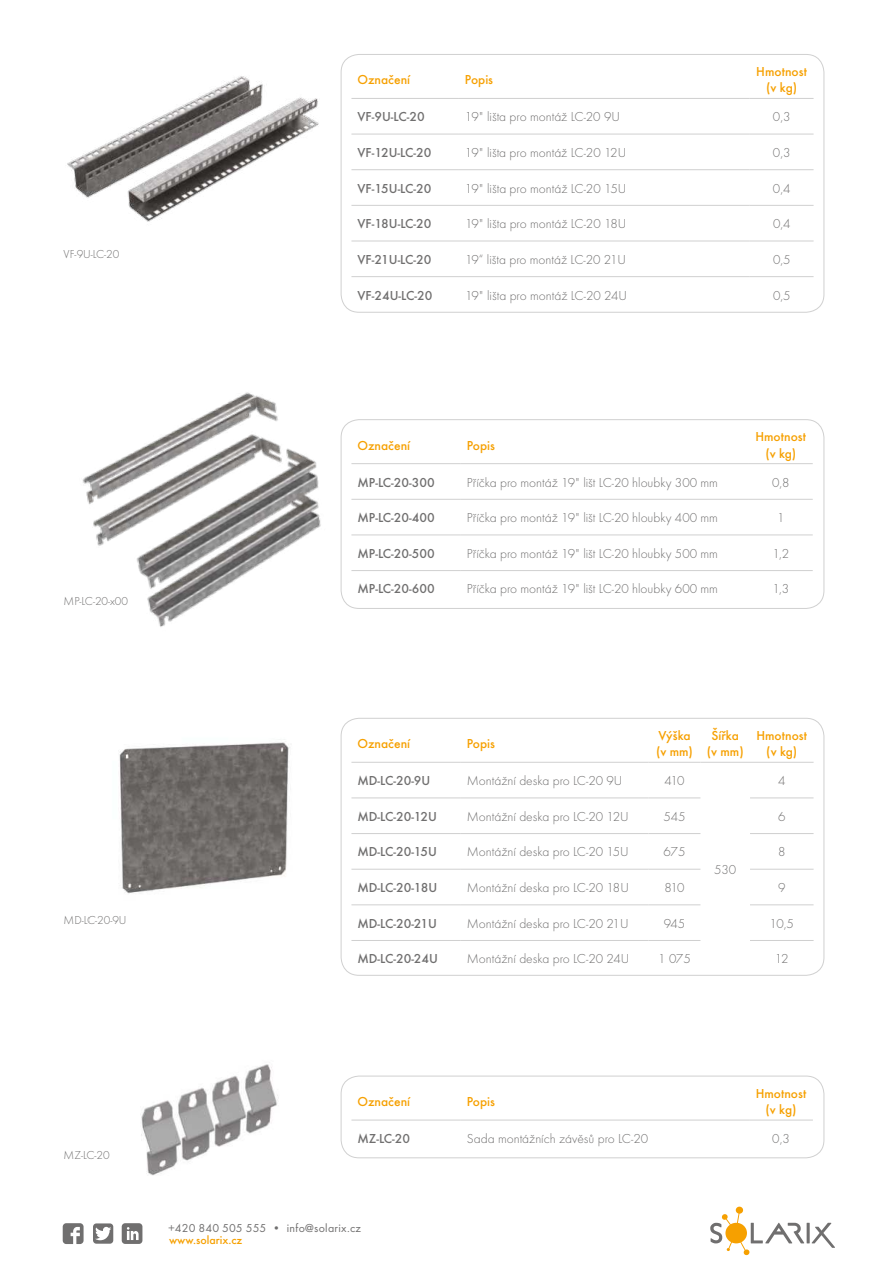
<style>
.page{position:relative;width:893px;height:1263px;background:#fff}
.page>*{position:absolute;margin:0;border:0;box-sizing:border-box;transform-origin:0 0}
.t1{font:13.5px "Futura TEE Ligh";color:#706f6f}
.t2{font:500 13.5px "Futura TEE";color:#706f6f}
.t3{font:500 13.5px/16.2px "Futura TEE";color:#f6a000;text-align:center}
.t4{font:12px "Futura TEE Ligh";color:#706f6f}
.t5{font:12px "Futura TEE";letter-spacing:.025em;color:#706f6f}
.t6{font:500 12px "Futura TEE";color:#f6a000}
</style>
<div class="page">
<hr style="left:807px;top:1223px;width:3px;height:20px;background:#706f6f">
<svg style="left:812px;top:1223px;width:23px;height:25px"></svg>
<svg style="left:710px;top:1206px;width:94px;height:49px"></svg>
<svg style="left:122px;top:1223px;width:20px;height:21px"></svg>
<svg style="left:93px;top:1223px;width:20px;height:21px"></svg>
<svg style="left:63px;top:1223px;width:21px;height:21px"></svg>
<div style="left:341px;top:718px;width:483px;height:258px;border:1px solid #d0d0d0;border-radius:18px"></div>
<hr style="left:351px;top:762px;width:110px;height:1px;background:#d0d0d0">
<hr style="left:649px;top:762px;width:51px;height:1px;background:#d0d0d0">
<hr style="left:700px;top:762px;width:50px;height:1px;background:#d0d0d0">
<hr style="left:750px;top:762px;width:64px;height:1px;background:#d0d0d0">
<hr style="left:351px;top:798px;width:110px;height:1px;background:#d0d0d0">
<hr style="left:649px;top:798px;width:51px;height:1px;background:#d0d0d0">
<hr style="left:750px;top:798px;width:64px;height:1px;background:#d0d0d0">
<hr style="left:351px;top:833px;width:110px;height:1px;background:#d0d0d0">
<hr style="left:461px;top:833px;width:188px;height:1px;background:#d0d0d0">
<hr style="left:649px;top:833px;width:51px;height:1px;background:#d0d0d0">
<hr style="left:750px;top:833px;width:64px;height:1px;background:#d0d0d0">
<hr style="left:351px;top:869px;width:110px;height:1px;background:#d0d0d0">
<hr style="left:461px;top:869px;width:188px;height:1px;background:#d0d0d0">
<hr style="left:649px;top:869px;width:51px;height:1px;background:#d0d0d0">
<hr style="left:750px;top:869px;width:64px;height:1px;background:#d0d0d0">
<hr style="left:351px;top:904px;width:110px;height:1px;background:#d0d0d0">
<hr style="left:461px;top:904px;width:188px;height:1px;background:#d0d0d0">
<hr style="left:649px;top:904px;width:51px;height:1px;background:#d0d0d0">
<hr style="left:750px;top:904px;width:64px;height:1px;background:#d0d0d0">
<hr style="left:351px;top:940px;width:110px;height:1px;background:#d0d0d0">
<hr style="left:461px;top:940px;width:188px;height:1px;background:#d0d0d0">
<hr style="left:649px;top:940px;width:51px;height:1px;background:#d0d0d0">
<hr style="left:750px;top:940px;width:64px;height:1px;background:#d0d0d0">
<hr style="left:461px;top:762px;width:188px;height:1px;background:#d0d0d0">
<hr style="left:461px;top:798px;width:188px;height:1px;background:#d0d0d0">
<div style="left:341px;top:1076px;width:483px;height:82px;border:1px solid #d0d0d0;border-radius:18px"></div>
<hr style="left:351px;top:1120px;width:110px;height:1px;background:#d0d0d0">
<hr style="left:461px;top:1120px;width:288px;height:1px;background:#d0d0d0">
<hr style="left:749px;top:1120px;width:64px;height:1px;background:#d0d0d0">
<div style="left:341px;top:54px;width:483px;height:259px;border:1px solid #d0d0d0;border-radius:18px"></div>
<hr style="left:351px;top:98px;width:108px;height:1px;background:#d0d0d0">
<hr style="left:459px;top:98px;width:291px;height:1px;background:#d0d0d0">
<hr style="left:750px;top:98px;width:64px;height:1px;background:#d0d0d0">
<hr style="left:351px;top:134px;width:108px;height:1px;background:#d0d0d0">
<hr style="left:459px;top:134px;width:291px;height:1px;background:#d0d0d0">
<hr style="left:750px;top:134px;width:64px;height:1px;background:#d0d0d0">
<hr style="left:351px;top:169px;width:108px;height:1px;background:#d0d0d0">
<hr style="left:459px;top:169px;width:291px;height:1px;background:#d0d0d0">
<hr style="left:750px;top:169px;width:64px;height:1px;background:#d0d0d0">
<hr style="left:351px;top:205px;width:108px;height:1px;background:#d0d0d0">
<hr style="left:459px;top:205px;width:291px;height:1px;background:#d0d0d0">
<hr style="left:750px;top:205px;width:64px;height:1px;background:#d0d0d0">
<hr style="left:351px;top:241px;width:108px;height:1px;background:#d0d0d0">
<hr style="left:459px;top:241px;width:291px;height:1px;background:#d0d0d0">
<hr style="left:750px;top:241px;width:64px;height:1px;background:#d0d0d0">
<hr style="left:351px;top:276px;width:108px;height:1px;background:#d0d0d0">
<hr style="left:459px;top:276px;width:291px;height:1px;background:#d0d0d0">
<hr style="left:750px;top:276px;width:64px;height:1px;background:#d0d0d0">
<img style="left:67px;top:76px;width:252px;height:146px">
<img style="left:141px;top:1064px;width:138px;height:112px">
<img style="left:82px;top:392px;width:280px;height:235px">
<img style="left:119px;top:742px;width:171px;height:152px">
<div style="left:341px;top:419px;width:483px;height:190px;border:1px solid #d0d0d0;border-radius:18px"></div>
<hr style="left:749px;top:463px;width:64px;height:1px;background:#d0d0d0">
<hr style="left:749px;top:499px;width:64px;height:1px;background:#d0d0d0">
<hr style="left:351px;top:535px;width:110px;height:1px;background:#d0d0d0">
<hr style="left:461px;top:535px;width:288px;height:1px;background:#d0d0d0">
<hr style="left:749px;top:535px;width:64px;height:1px;background:#d0d0d0">
<hr style="left:351px;top:570px;width:110px;height:1px;background:#d0d0d0">
<hr style="left:461px;top:570px;width:288px;height:1px;background:#d0d0d0">
<hr style="left:749px;top:570px;width:64px;height:1px;background:#d0d0d0">
<hr style="left:351px;top:463px;width:110px;height:1px;background:#d0d0d0">
<hr style="left:461px;top:463px;width:288px;height:1px;background:#d0d0d0">
<hr style="left:351px;top:499px;width:110px;height:1px;background:#d0d0d0">
<hr style="left:461px;top:499px;width:288px;height:1px;background:#d0d0d0">
<p class="t4" style="left:64px;top:249px;width:57px">VF-9U-LC-20</p>
<p class="t3" style="left:357px;top:72px;width:54px">Označení</p>
<p class="t3" style="left:465px;top:72px;width:30px">Popis</p>
<p class="t3" style="left:756px;top:63px;width:52px">Hmotnost (v kg)</p>
<p class="t2" style="left:357px;top:109px;width:69px">VF-9U-LC-20</p>
<p class="t1" style="left:465px;top:111px;width:157px">19" lišta pro montáž LC-20 9U</p>
<p class="t1" style="left:773px;top:111px;width:19px">0,3</p>
<p class="t2" style="left:357px;top:145px;width:75px">VF-12U-LC-20</p>
<p class="t1" style="left:465px;top:147px;width:163px">19" lišta pro montáž LC-20 12U</p>
<p class="t1" style="left:773px;top:147px;width:19px">0,3</p>
<p class="t2" style="left:357px;top:180px;width:75px">VF-15U-LC-20</p>
<p class="t1" style="left:465px;top:183px;width:163px">19" lišta pro montáž LC-20 15U</p>
<p class="t1" style="left:773px;top:183px;width:19px">0,4</p>
<p class="t2" style="left:357px;top:216px;width:76px">VF-18U-LC-20</p>
<p class="t1" style="left:465px;top:218px;width:163px">19" lišta pro montáž LC-20 18U</p>
<p class="t1" style="left:773px;top:218px;width:19px">0,4</p>
<p class="t2" style="left:357px;top:251px;width:75px">VF-21U-LC-20</p>
<p class="t1" style="left:465px;top:254px;width:162px">19“ lišta pro montáž LC-20 21U</p>
<p class="t1" style="left:773px;top:254px;width:19px">0,5</p>
<p class="t2" style="left:358px;top:287px;width:76px">VF-24U-LC-20</p>
<p class="t1" style="left:465px;top:289px;width:164px">19" lišta pro montáž LC-20 24U</p>
<p class="t1" style="left:773px;top:289px;width:19px">0,5</p>
<p class="t4" style="left:64px;top:596px;width:66px">MP-LC-20-x00</p>
<p class="t3" style="left:357px;top:437px;width:54px">Označení</p>
<p class="t3" style="left:467px;top:437px;width:30px">Popis</p>
<p class="t3" style="left:755px;top:429px;width:52px">Hmotnost (v kg)</p>
<p class="t2" style="left:357px;top:474px;width:79px">MP-LC-20-300</p>
<p class="t1" style="left:467px;top:476px;width:253px">Příčka pro montáž 19" lišt LC-20 hloubky 300 mm</p>
<p class="t1" style="left:772px;top:476px;width:19px">0,8</p>
<p class="t2" style="left:357px;top:510px;width:79px">MP-LC-20-400</p>
<p class="t1" style="left:467px;top:512px;width:253px">Příčka pro montáž 19" lišt LC-20 hloubky 400 mm</p>
<p class="t1" style="left:777px;top:512px;width:9px">1</p>
<p class="t2" style="left:357px;top:545px;width:79px">MP-LC-20-500</p>
<p class="t1" style="left:467px;top:548px;width:253px">Příčka pro montáž 19" lišt LC-20 hloubky 500 mm</p>
<p class="t1" style="left:772px;top:548px;width:18px">1,2</p>
<p class="t2" style="left:357px;top:581px;width:79px">MP-LC-20-600</p>
<p class="t1" style="left:467px;top:583px;width:253px">Příčka pro montáž 19" lišt LC-20 hloubky 600 mm</p>
<p class="t1" style="left:772px;top:583px;width:18px">1,3</p>
<p class="t4" style="left:64px;top:915px;width:64px">MD-LC-20-9U</p>
<p class="t3" style="left:357px;top:735px;width:54px">Označení</p>
<p class="t3" style="left:467px;top:735px;width:30px">Popis</p>
<p class="t3" style="left:656px;top:727px;width:38px;text-align:left">Výška (v mm)</p>
<p class="t3" style="left:707px;top:727px;width:38px">Šířka (v mm)</p>
<p class="t3" style="left:756px;top:727px;width:52px">Hmotnost (v kg)</p>
<p class="t2" style="left:357px;top:773px;width:74px">MD-LC-20-9U</p>
<p class="t1" style="left:467px;top:775px;width:157px">Montážní deska pro LC-20 9U</p>
<p class="t1" style="left:664px;top:775px;width:22px">410</p>
<p class="t1" style="left:778px;top:775px;width:9px">4</p>
<p class="t2" style="left:357px;top:808px;width:81px">MD-LC-20-12U</p>
<p class="t1" style="left:467px;top:811px;width:163px">Montážní deska pro LC-20 12U</p>
<p class="t1" style="left:663px;top:811px;width:24px">545</p>
<p class="t1" style="left:778px;top:811px;width:9px">6</p>
<p class="t2" style="left:357px;top:844px;width:81px">MD-LC-20-15U</p>
<p class="t1" style="left:467px;top:846px;width:163px">Montážní deska pro LC-20 15U</p>
<p class="t1" style="left:664px;top:846px;width:23px">675</p>
<p class="t1" style="left:778px;top:846px;width:9px">8</p>
<p class="t2" style="left:357px;top:880px;width:81px">MD-LC-20-18U</p>
<p class="t1" style="left:467px;top:882px;width:164px">Montážní deska pro LC-20 18U</p>
<p class="t1" style="left:664px;top:882px;width:22px">810</p>
<p class="t1" style="left:778px;top:882px;width:9px">9</p>
<p class="t2" style="left:357px;top:915px;width:81px">MD-LC-20-21U</p>
<p class="t1" style="left:467px;top:918px;width:163px">Montážní deska pro LC-20 21U</p>
<p class="t1" style="left:664px;top:918px;width:23px">945</p>
<p class="t1" style="left:770px;top:918px;width:26px">10,5</p>
<p class="t2" style="left:357px;top:951px;width:82px">MD-LC-20-24U</p>
<p class="t1" style="left:467px;top:953px;width:164px">Montážní deska pro LC-20 24U</p>
<p class="t1" style="left:658px;top:953px;width:34px">1 075</p>
<p class="t1" style="left:775px;top:953px;width:15px">12</p>
<p class="t1" style="left:714px;top:864px;width:24px">530</p>
<p class="t4" style="left:64px;top:1149px;width:48px">MZ-LC-20</p>
<p class="t3" style="left:357px;top:1093px;width:54px">Označení</p>
<p class="t3" style="left:467px;top:1093px;width:30px">Popis</p>
<p class="t3" style="left:756px;top:1085px;width:52px">Hmotnost (v kg)</p>
<p class="t2" style="left:357px;top:1130px;width:54px">MZ-LC-20</p>
<p class="t1" style="left:467px;top:1133px;width:183px">Sada montážních závěsů pro LC-20</p>
<p class="t1" style="left:772px;top:1133px;width:19px">0,3</p>
<p class="t5" style="left:168px;top:1220px;width:194px">+420 840 505 555 • info@solarix.cz</p>
<p class="t6" style="left:169px;top:1233px;width:75px">www.solarix.cz</p>
</div>
